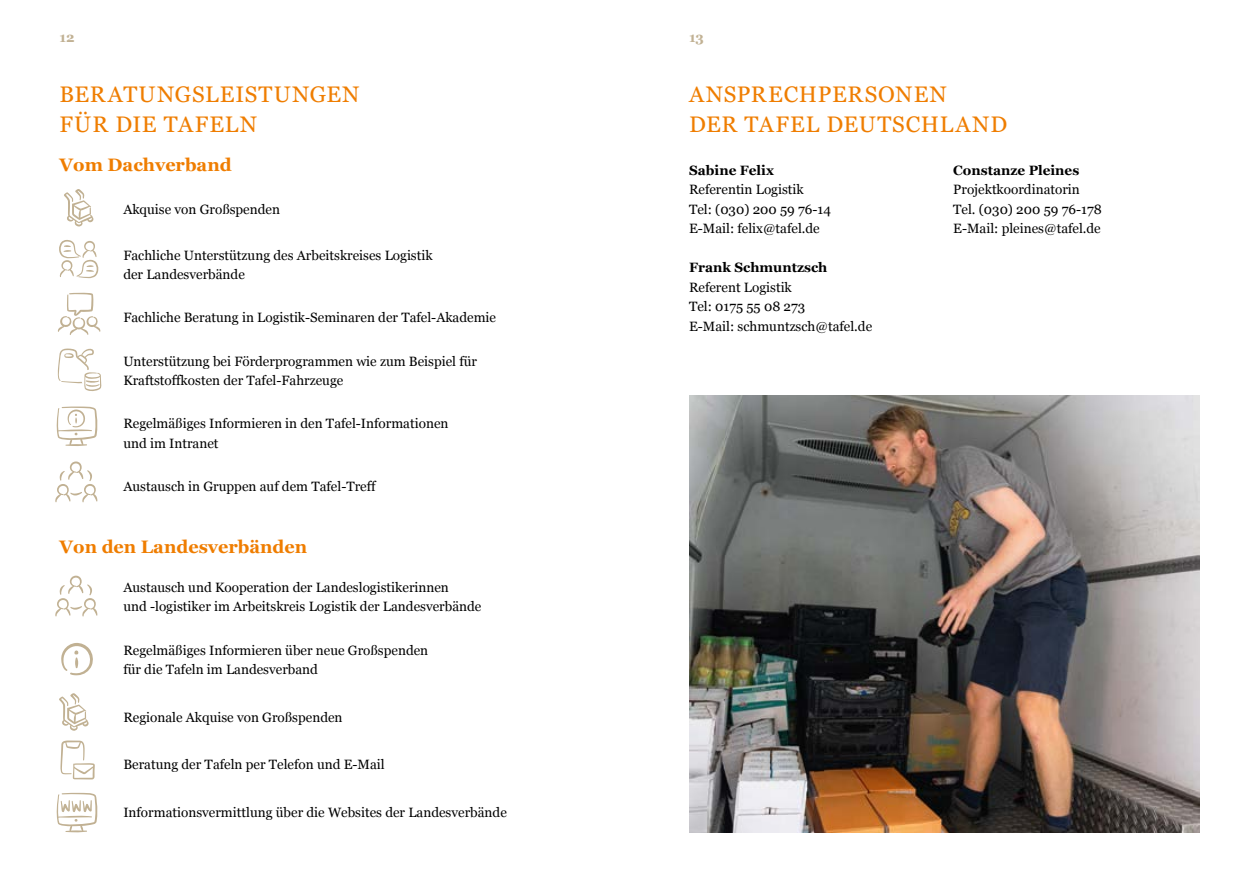
<style>
.page{position:relative;width:1259px;height:893px;background:#fff}
.page>*{position:absolute;margin:0;border:0;box-sizing:border-box;transform-origin:0 0}
.t1{font:22.5px/30px "Georgia";letter-spacing:.04em;color:#ef7d00}
.t2{font:700 18px "Georgia";color:#ef7d00}
.t3{font:13.5px/19.5px "Georgia";color:#000}
.t4{font:700 13.5px "Georgia";color:#000}
.t5{font:700 13.5px "Georgia";color:#c1b193}
</style>
<div class="page">
<svg style="left:59px;top:240px;width:39px;height:38px"></svg>
<svg style="left:57px;top:792px;width:41px;height:41px"></svg>
<svg style="left:60px;top:740px;width:35px;height:39px"></svg>
<svg style="left:55px;top:576px;width:42px;height:40px"></svg>
<svg style="left:55px;top:461px;width:42px;height:41px"></svg>
<svg style="left:61px;top:643px;width:32px;height:32px"></svg>
<svg style="left:57px;top:406px;width:41px;height:40px"></svg>
<svg style="left:58px;top:292px;width:42px;height:43px"></svg>
<svg style="left:58px;top:348px;width:44px;height:43px"></svg>
<svg style="left:59px;top:693px;width:30px;height:38px"></svg>
<svg style="left:64px;top:189px;width:30px;height:38px"></svg>
<img style="left:689px;top:395px;width:510px;height:437px">
<p class="t5" style="left:60px;top:27px;width:17px">12</p>
<p class="t5" style="left:689px;top:27px;width:17px">13</p>
<h1 class="t1" style="left:60px;top:78px;width:301px">BERATUNGSLEISTUNGEN<br>FÜR DIE TAFELN</h1>
<h2 class="t2" style="left:60px;top:151px;width:174px">Vom Dachverband</h2>
<p class="t3" style="left:123px;top:199px;width:158px">Akquise von Großspenden</p>
<p class="t3" style="left:123px;top:245px;width:311px">Fachliche Unterstützung des Arbeitskreises Logistik der Landesverbände</p>
<p class="t3" style="left:123px;top:307px;width:374px">Fachliche Beratung in Logistik-Seminaren der Tafel-Akademie</p>
<p class="t3" style="left:123px;top:351px;width:355px">Unterstützung bei Förderprogrammen wie zum Beispiel für<br>Kraftstoffkosten der Tafel-Fahrzeuge</p>
<p class="t3" style="left:123px;top:413px;width:327px">Regelmäßiges Informieren in den Tafel-Informationen und im Intranet</p>
<p class="t3" style="left:123px;top:476px;width:255px">Austausch in Gruppen auf dem Tafel-Treff</p>
<h2 class="t2" style="left:60px;top:533px;width:249px">Von den Landesverbänden</h2>
<p class="t3" style="left:123px;top:577px;width:359px">Austausch und Kooperation der Landeslogistikerinnen<br>und -logistiker im Arbeitskreis Logistik der Landesverbände</p>
<p class="t3" style="left:123px;top:640px;width:306px">Regelmäßiges Informieren über neue Großspenden für die Tafeln im Landesverband</p>
<p class="t3" style="left:123px;top:707px;width:221px">Regionale Akquise von Großspenden</p>
<p class="t3" style="left:123px;top:754px;width:263px">Beratung der Tafeln per Telefon und E-Mail</p>
<p class="t3" style="left:123px;top:802px;width:385px">Informationsvermittlung über die Websites der Landesverbände</p>
<h1 class="t1" style="left:689px;top:78px;width:320px">ANSPRECHPERSONEN<br>DER TAFEL DEUTSCHLAND</h1>
<p class="t4" style="left:689px;top:160px;width:86px">Sabine Felix</p>
<p class="t3" style="left:689px;top:180px;width:143px">Referentin Logistik<br>Tel: (030) 200 59 76-14<br>E-Mail: felix@tafel.de</p>
<p class="t4" style="left:689px;top:258px;width:140px">Frank Schmuntzsch</p>
<p class="t3" style="left:689px;top:277px;width:185px">Referent Logistik<br>Tel: 0175 55 08 273<br>E-Mail: schmuntzsch@tafel.de</p>
<p class="t4" style="left:953px;top:160px;width:128px">Constanze Pleines</p>
<p class="t3" style="left:953px;top:179px;width:150px">Projektkoordinatorin<br>Tel. (030) 200 59 76-178<br>E-Mail: pleines@tafel.de</p>
</div>
